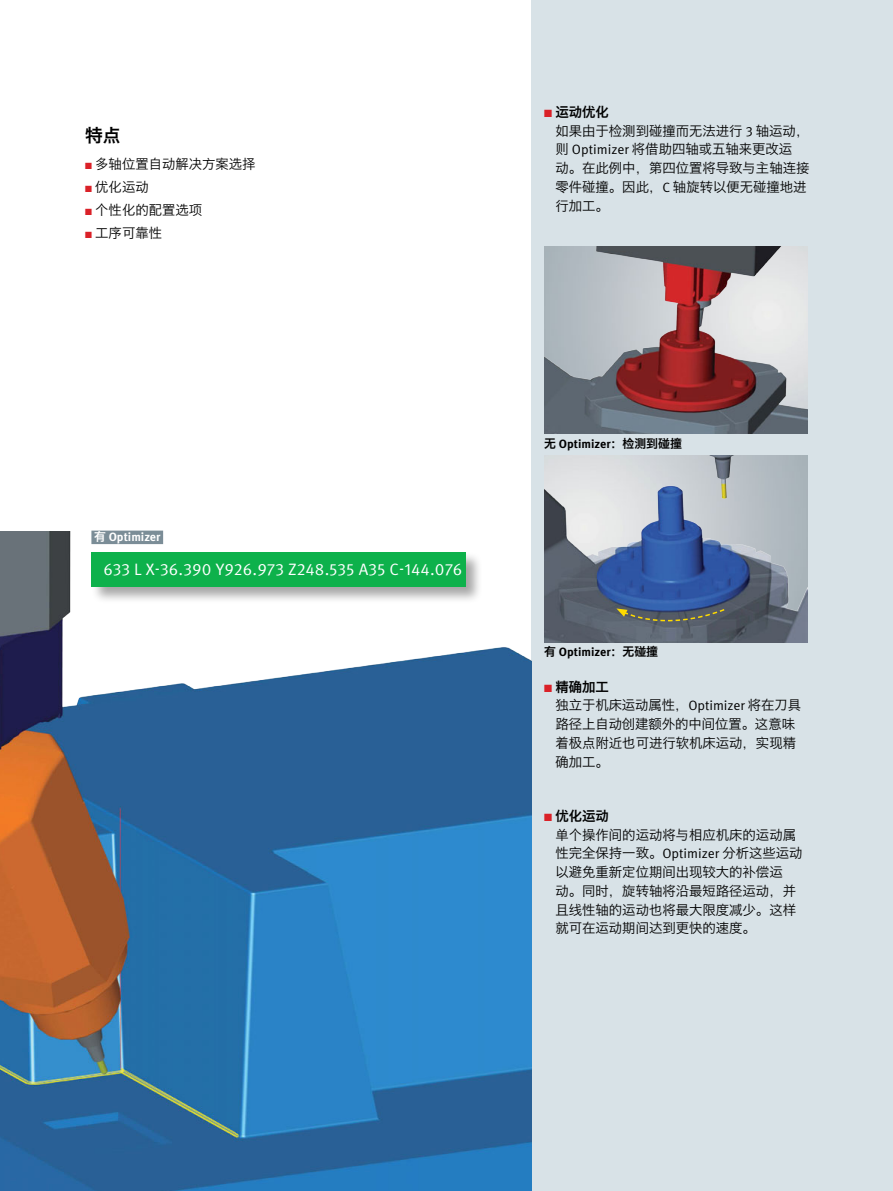
<style>
.page{position:relative;width:893px;height:1191px;background:#fff}
.page>*{position:absolute;margin:0;border:0;box-sizing:border-box;transform-origin:0 0}
.BU{font:18px "Hiragino Sans GB W6";color:#000}
.t1{font:16.5px "Meta Pro";letter-spacing:.01em;color:#fff}
.Subhead{font:13.5px/18.8px "Hiragino Sans GB W3";color:#000}
.BU-2{font:13.5px "Hiragino Sans GB W3";color:#000}
.Subhead-2{font:700 12px "Meta Pro";color:#000}
.Body_Text{font:700 12px "Meta Pro";color:#fff}
.s1{color:#da2128}
.s2{font-family:"Hiragino Sans GB W6";font-weight:400}
.s3{font-family:"Hiragino Sans GB W6"}
.s4{font-family:"Meta Pro"}
</style>
<div class="page">
<div style="left:531px;top:0;width:362px;height:1191px;background:#d8e2e7"></div>
<img style="left:544px;top:455px;width:264px;height:187px">
<img style="left:544px;top:247px;width:264px;height:187px">
<svg style="left:616px;top:608px;width:110px;height:24px;background:#5d6468"></svg>
<img style="left:0;top:531px;width:531px;height:660px">
<div style="left:91px;top:551px;width:392px;height:53px;background:#000;opacity:.35"></div>
<div style="left:91px;top:552px;width:375px;height:34px;background:#0db14b"></div>
<div style="left:91px;top:530px;width:72px;height:14px;background:#7b8d97"></div>
<p class="BU" style="left:85px;top:123px;width:37px">特点</p>
<p class="BU-2" style="left:85px;top:156px;width:172px"><span class="s1">■</span> 多轴位置自动解决方案选择</p>
<p class="BU-2" style="left:85px;top:179px;width:65px"><span class="s1">■</span> 优化运动</p>
<p class="BU-2" style="left:85px;top:202px;width:119px"><span class="s1">■</span> 个性化的配置选项</p>
<p class="BU-2" style="left:85px;top:225px;width:79px"><span class="s1">■</span> 工序可靠性</p>
<p class="Body_Text" style="left:94px;top:529px;width:68px"><span class="s2">有</span> Optimizer</p>
<p class="t1" style="left:103px;top:559px;width:360px">633 L X-36.390 Y926.973 Z248.535 A35 C-144.076</p>
<p class="Subhead" style="left:555px;top:102px;width:255px;text-indent:-11px"><span class="s1">■</span> <span class="s3">运动优化<br></span>如果由于检测到碰撞而无法进行 <span class="s4">3</span> 轴运动，则 <span class="s4">Optimizer</span> 将借助四轴或五轴来更改运<br>动。在此例中，第四位置将导致与主轴连接零件碰撞。因此，<span class="s4">C</span> 轴旋转以便无碰撞地进行加工。</p>
<p class="Subhead-2" style="left:544px;top:436px;width:139px"><span class="s2">无</span> Optimizer<span class="s2">：检测到碰撞</span></p>
<p class="Subhead-2" style="left:544px;top:644px;width:115px"><span class="s2">有</span> Optimizer<span class="s2">：无碰撞</span></p>
<p class="Subhead" style="left:555px;top:677px;width:247px;text-indent:-11px"><span class="s1">■</span> <span class="s3">精确加工<br></span>独立于机床运动属性，<span class="s4">Optimizer</span> 将在刀具路径上自动创建额外的中间位置。这意味着极点附近也可进行软机床运动，实现精确加工。</p>
<p class="Subhead" style="left:555px;top:806px;width:249px;text-indent:-11px"><span class="s1">■</span> <span class="s3">优化运动<br></span>单个操作间的运动将与相应机床的运动属性完全保持一致。<span class="s4">Optimizer</span> 分析这些运动以避免重新定位期间出现较大的补偿运<br>动。同时，旋转轴将沿最短路径运动，并且线性轴的运动也将最大限度减少。这样就可在运动期间达到更快的速度。</p>
</div>
